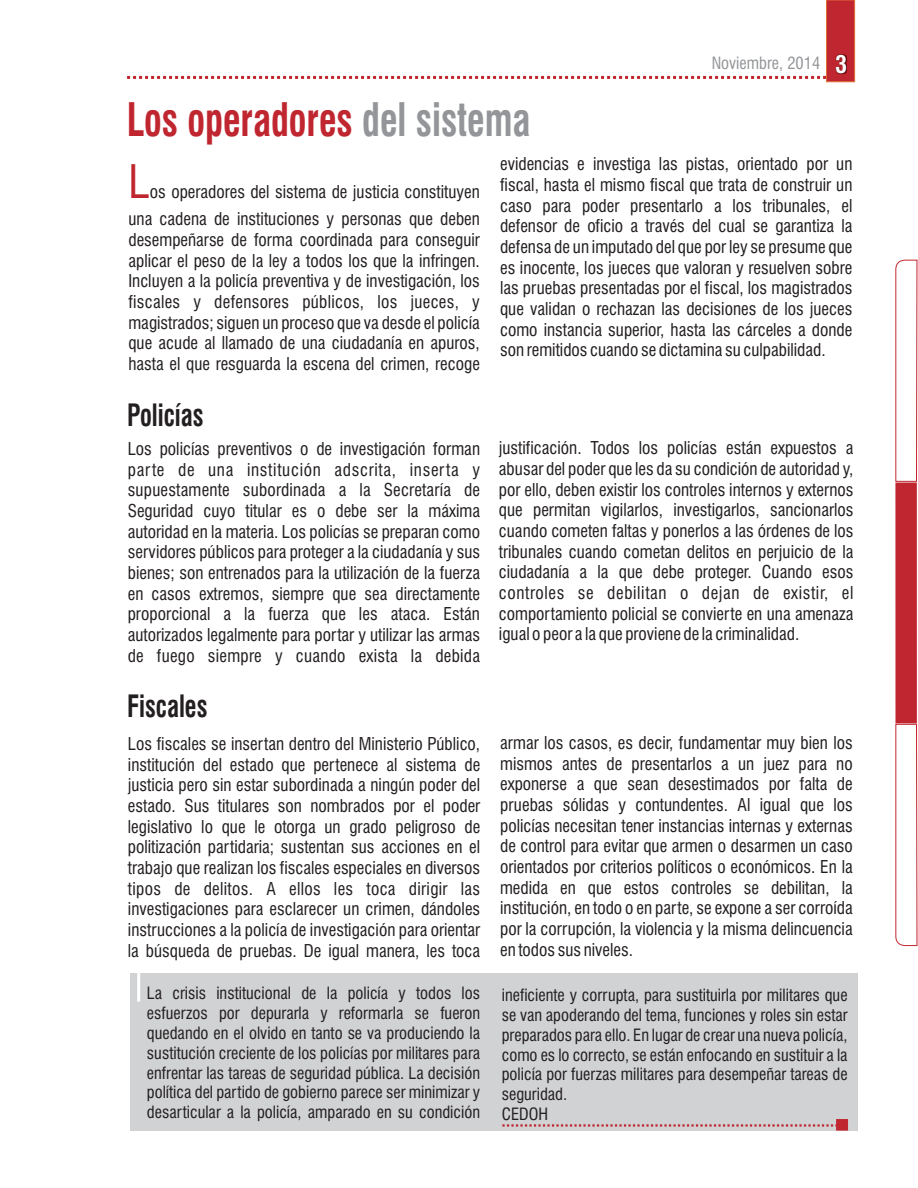
<style>
.page{position:relative;width:918px;height:1188px;background:#fff}
.page>*{position:absolute;margin:0;border:0;box-sizing:border-box;transform-origin:0 0}
.t1{font:700 condensed 45px/62.1px "Swiss 721 BT";color:#c0262f;scale:.82 1}
.t2{font:700 condensed 30px "Swiss 721 BT";color:#231f20;scale:.82 1}
.t3{font:condensed 17.25px/20.7px "Swiss 721 BT";color:#231f20;text-align:justify}
.t4{font:condensed 16.5px/19.8px "Swiss 721 BT";color:#231f20;text-align:justify}
.t5{font:condensed 16.5px "Swiss 721 BT";color:#939598}
.s1{font-weight:700;font-size:24px;color:#fff}
.s2{color:#939598}
.s3{font-weight:400}
</style>
<div class="page">
<svg style="left:127px;top:0;width:728px;height:82px"></svg>
<img style="left:834px;top:54px;width:13px;height:20px">
<svg style="left:895px;top:259px;width:23px;height:223px"></svg>
<svg style="left:895px;top:724px;width:23px;height:223px"></svg>
<div style="left:895px;top:482px;width:22px;height:241px;background:#c0262f"></div>
<div style="left:130px;top:973px;width:727px;height:158px;background:#d1d2d4"></div>
<hr style="left:137px;top:965px;width:3px;height:37px;background:#fff">
<svg style="left:502px;top:1119px;width:346px;height:11px"></svg>
<p class="t5" style="left:712px;top:57px;width:137px">Noviembre, 2014 <span class="s1">3</span></p>
<h1 class="t1" style="left:127px;top:93px;width:494px">Los operadores <span class="s2">del sistema<br></span><span class="s3">L</span></h1>
<p class="t3" style="left:500px;top:155px;width:354px">evidencias e investiga las pistas, orientado por un fiscal, hasta el mismo fiscal que trata de construir un caso para poder presentarlo a los tribunales, el defensor de oficio a través del cual se garantiza la defensa de un imputado del que por ley se presume que es inocente, los jueces que valoran y resuelven sobre las pruebas presentadas por el fiscal, los magistrados que validan o rechazan las decisiones de los jueces como instancia superior, hasta las cárceles a donde son remitidos cuando se dictamina su culpabilidad.</p>
<p class="t3" style="left:128px;top:180px;width:353px;line-height:27.2px;text-align:right">os operadores del sistema de justicia constituyen una cadena de instituciones y personas que deben</p>
<p class="t3" style="left:128px;top:231px;width:353px">desempeñarse de forma coordinada para conseguir aplicar el peso de la ley a todos los que la infringen.<br>Incluyen a la policía preventiva y de investigación, los fiscales y defensores públicos, los jueces, y magistrados; siguen un proceso que va desde el policía que acude al llamado de una ciudadanía en apuros, hasta el que resguarda la escena del crimen, recoge</p>
<h2 class="t2" style="left:127px;top:403px;width:95px">Policías</h2>
<p class="t3" style="left:128px;top:440px;width:354px">Los policías preventivos o de investigación forman parte de una institución adscrita, inserta y supuestamente subordinada a la Secretaría de Seguridad cuyo titular es o debe ser la máxima autoridad en la materia. Los policías se preparan como servidores públicos para proteger a la ciudadanía y sus bienes; son entrenados para la utilización de la fuerza en casos extremos, siempre que sea directamente proporcional a la fuerza que les ataca. Están autorizados legalmente para portar y utilizar las armas de fuego siempre y cuando exista la debida</p>
<h2 class="t2" style="left:127px;top:695px;width:100px">Fiscales</h2>
<p class="t3" style="left:128px;top:735px;width:354px">Los fiscales se insertan dentro del Ministerio Público, institución del estado que pertenece al sistema de justicia pero sin estar subordinada a ningún poder del estado. Sus titulares son nombrados por el poder legislativo lo que le otorga un grado peligroso de politización partidaria; sustentan sus acciones en el trabajo que realizan los fiscales especiales en diversos tipos de delitos. A ellos les toca dirigir las investigaciones para esclarecer un crimen, dándoles instrucciones a la policía de investigación para orientar la búsqueda de pruebas. De igual manera, les toca</p>
<p class="t3" style="left:499px;top:439px;width:356px">justificación. Todos los policías están expuestos a abusar del poder que les da su condición de autoridad y, por ello, deben existir los controles internos y externos que permitan vigilarlos, investigarlos, sancionarlos cuando cometen faltas y ponerlos a las órdenes de los tribunales cuando cometan delitos en perjuicio de la ciudadanía a la que debe proteger. Cuando esos controles se debilitan o dejan de existir, el comportamiento policial se convierte en una amenaza igual o peor a la que proviene de la criminalidad.</p>
<p class="t3" style="left:500px;top:734px;width:354px">armar los casos, es decir, fundamentar muy bien los mismos antes de presentarlos a un juez para no exponerse a que sean desestimados por falta de pruebas sólidas y contundentes. Al igual que los policías necesitan tener instancias internas y externas de control para evitar que armen o desarmen un caso orientados por criterios políticos o económicos. En la medida en que estos controles se debilitan, la institución, en todo o en parte, se expone a ser corroída por la corrupción, la violencia y la misma delincuencia en todos sus niveles.</p>
<p class="t4" style="left:147px;top:985px;width:335px">La crisis institucional de la policía y todos los esfuerzos por depurarla y reformarla se fueron quedando en el olvido en tanto se va produciendo la sustitución creciente de los policías por militares para enfrentar las tareas de seguridad pública. La decisión política del partido de gobierno parece ser minimizar y desarticular a la policía, amparado en su condición</p>
<p class="t4" style="left:502px;top:987px;width:347px;text-align:left">ineficiente y corrupta, para sustituirla por militares que se van apoderando del tema, funciones y roles sin estar preparados para ello. En lugar de crear una nueva policía, como es lo correcto, se están enfocando en sustituir a la policía por fuerzas militares para desempeñar tareas de seguridad.<br>CEDOH</p>
</div>
